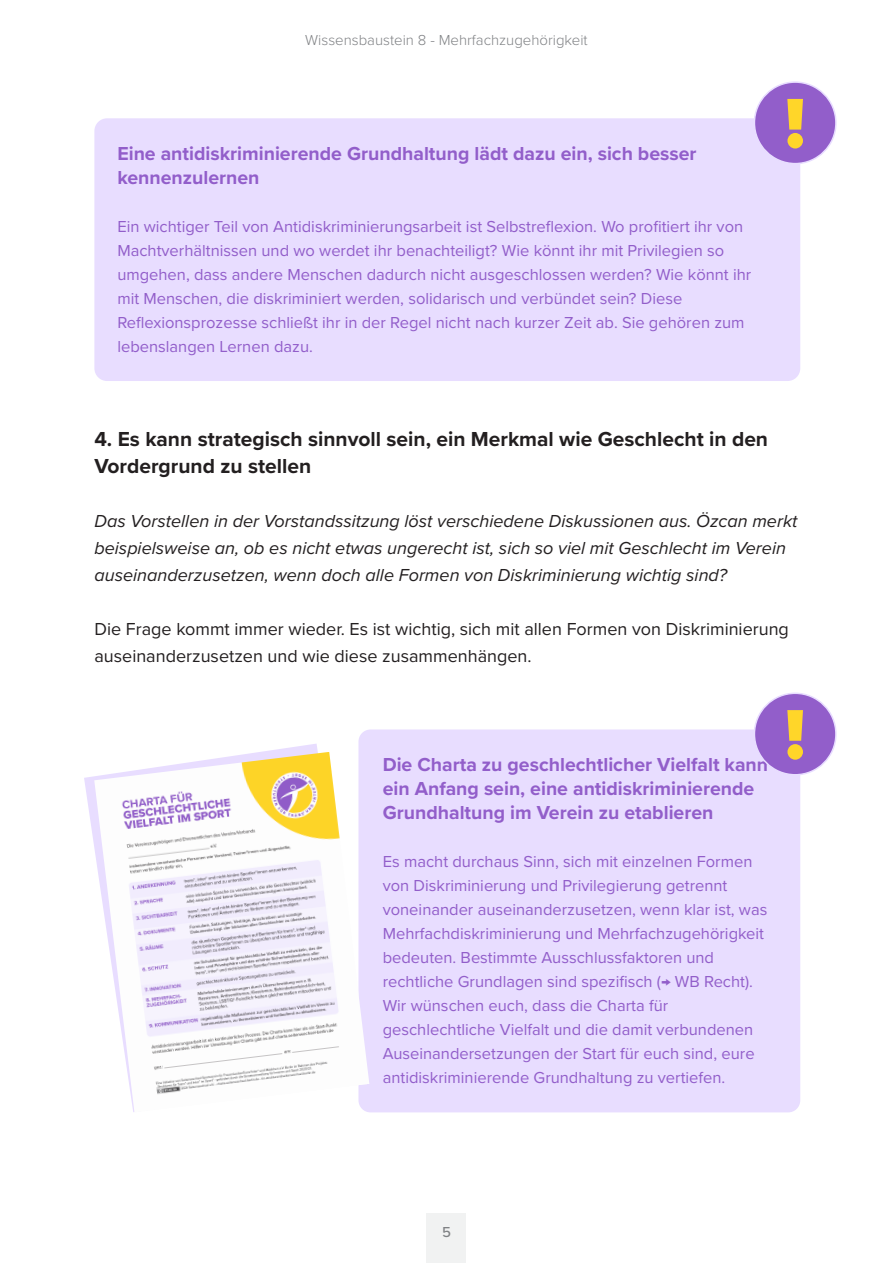
<style>
.page{position:relative;width:893px;height:1263px;background:#fff}
.page>*{position:absolute;margin:0;border:0;box-sizing:border-box;transform-origin:0 0}
.t1{font:700 21px/27px "Proxima Nova";color:#231f20}
.t2{font:700 19.5px/24px "Proxima Nova";color:#925eca}
.t3{font:italic 18px/27px "Proxima Nova";color:#231f20}
.t4{font:18px/27px "Proxima Nova";color:#231f20}
.t5{font:16.5px/24px "Proxima Nova";color:#925eca}
.t6{font:300 15px "Proxima Nova";color:#808285}
.t7{font:500 15px "Proxima Nova";color:#808285}
</style>
<div class="page">
<svg style="left:84px;top:744px;width:234px;height:100px"></svg>
<div style="left:94px;top:118px;width:706px;height:263px;background:#e8ddff;border-radius:13px"></div>
<div style="left:754px;top:82px;width:82px;height:82px;background:#925eca;border-radius:50%"></div>
<div style="left:754px;top:81px;width:83px;height:83px;border:2px solid #e8ddff;border-radius:50%"></div>
<svg style="left:787px;top:99px;width:16px;height:50px"></svg>
<div style="left:358px;top:729px;width:442px;height:383px;background:#e8ddff;border-radius:12px"></div>
<div style="left:754px;top:693px;width:82px;height:82px;background:#925eca;border-radius:50%"></div>
<div style="left:754px;top:692px;width:83px;height:83px;border:2px solid #e8ddff;border-radius:50%"></div>
<svg style="left:787px;top:710px;width:16px;height:50px"></svg>
<div style="left:427px;top:1213px;width:39px;height:50px;background:#f1f2f2"></div>
<img style="left:94px;top:752px;width:275px;height:360px">
<p class="t6" style="left:305px;top:29px;width:284px">Wissensbaustein 8 - Mehrfachzugehörigkeit</p>
<p class="t2" style="left:117px;top:141px;width:581px">Eine antidiskriminierende Grundhaltung lädt dazu ein, sich besser kennenzulernen</p>
<p class="t5" style="left:117px;top:213px;width:635px">Ein wichtiger Teil von Antidiskriminierungsarbeit ist Selbstreflexion. Wo profitiert ihr von Machtverhältnissen und wo werdet ihr benachteiligt? Wie könnt ihr mit Privilegien so umgehen, dass andere Menschen dadurch nicht ausgeschlossen werden? Wie könnt ihr mit Menschen, die diskriminiert werden, solidarisch und verbündet sein? Diese Reflexionsprozesse schließt ihr in der Regel nicht nach kurzer Zeit ab. Sie gehören zum lebenslangen Lernen dazu.</p>
<p class="t1" style="left:94px;top:425px;width:675px">4. Es kann strategisch sinnvoll sein, ein Merkmal wie Geschlecht in den<br>Vordergrund zu stellen</p>
<p class="t3" style="left:94px;top:506px;width:705px">Das Vorstellen in der Vorstandssitzung löst verschiedene Diskussionen aus. Özcan merkt beispielsweise an, ob es nicht etwas ungerecht ist, sich so viel mit Geschlecht im Verein auseinanderzusetzen, wenn doch alle Formen von Diskriminierung wichtig sind?</p>
<p class="t4" style="left:94px;top:614px;width:696px">Die Frage kommt immer wieder. Es ist wichtig, sich mit allen Formen von Diskriminierung auseinanderzusetzen und wie diese zusammenhängen.</p>
<p class="t2" style="left:383px;top:752px;width:387px">Die Charta zu geschlechtlicher Vielfalt kann ein Anfang sein, eine antidiskriminierende<br>Grundhaltung im Verein zu etablieren</p>
<p class="t5" style="left:383px;top:848px;width:386px">Es macht durchaus Sinn, sich mit einzelnen Formen von Diskriminierung und Privilegierung getrennt voneinander auseinanderzusetzen, wenn klar ist, was Mehrfachdiskriminierung und Mehrfachzugehörigkeit bedeuten. Bestimmte Ausschlussfaktoren und rechtliche Grundlagen sind spezifisch (→ WB Recht).<br>Wir wünschen euch, dass die Charta für geschlechtliche Vielfalt und die damit verbundenen Auseinandersetzungen der Start für euch sind, eure antidiskriminierende Grundhaltung zu vertiefen.</p>
<p class="t7" style="left:442px;top:1220px;width:10px">5</p>
</div>
